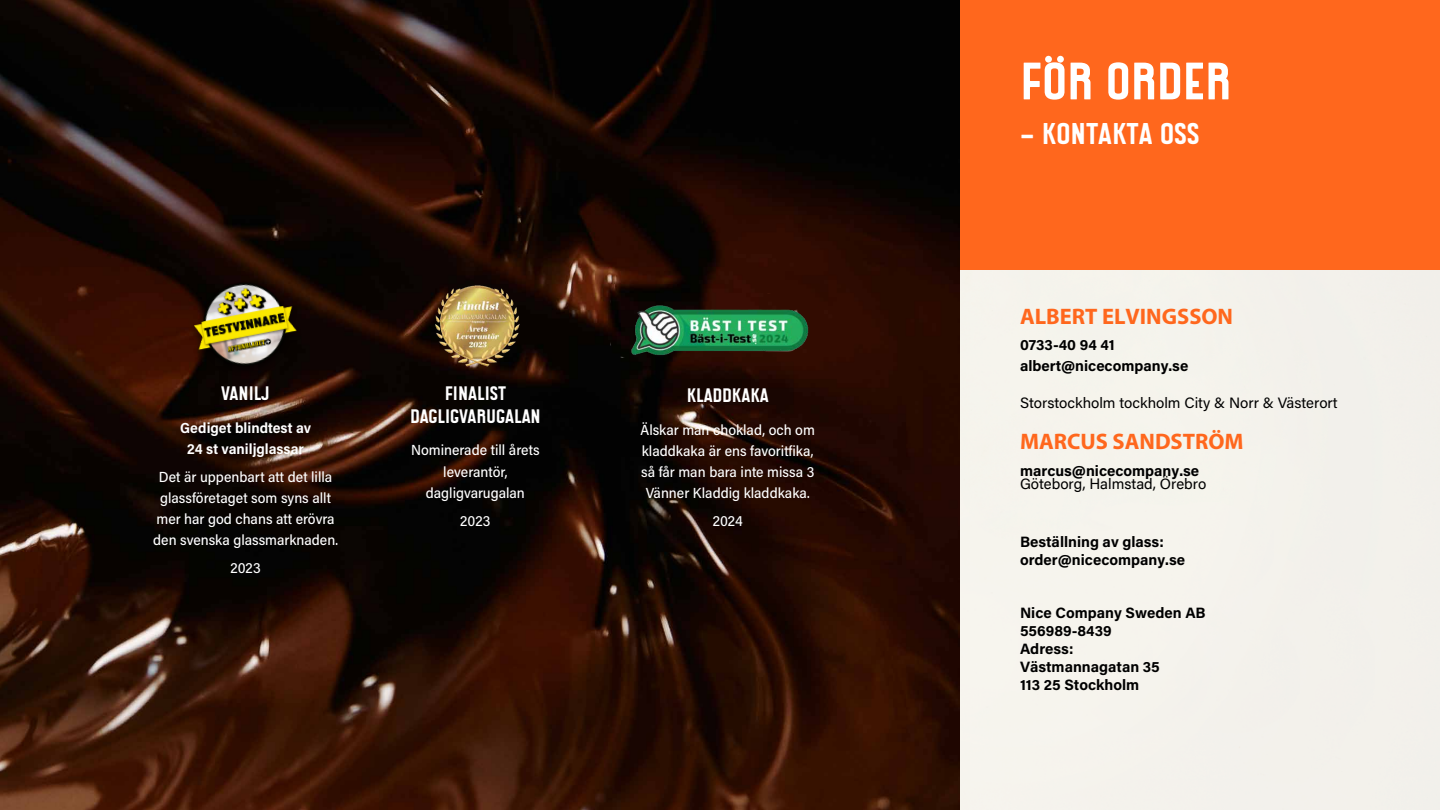
<style>
.page{position:relative;width:1440px;height:810px;background:#fff}
.page>*{position:absolute;margin:0;border:0;box-sizing:border-box;transform-origin:0 0}
.t1{font:52.5px "Maineri Bold Soft";color:#fff}
.t2{font:30px "Maineri Bold Soft";color:#fff}
.t3{font:700 22.5px "Myriad Pro";color:#ff671d}
.t4{font:19.58px/22.8px "Maineri Bold Soft";color:#fff;text-align:center}
.t5{font:700 15px/17.9px "Acumin Pro";color:#000}
.t6{font:15px "Acumin Pro";color:#000}
.t7{font:500 14.62px/21.1px "Acumin Pro Semi Cond";color:#fff;text-align:center}
.t8{font:700 14.62px/21.1px "Acumin Pro Semi Cond";color:#fff;text-align:center}
</style>
<div class="page">
<div style="left:960px;top:0;width:480px;height:270px;background:#ff671d"></div>
<img style="left:0;top:0;width:960px;height:810px">
<img style="left:185px;top:272px;width:121px;height:105px">
<img style="left:610px;top:293px;width:209px;height:65px">
<img style="left:430px;top:280px;width:91px;height:91px">
<h3 class="t4" style="left:221px;top:382px;width:50px">VANILJ</h3>
<p class="t8" style="left:180px;top:416px;width:132px">Gediget blindtest av<br>24 st vaniljglassar</p>
<p class="t7" style="left:153px;top:466px;width:186px">Det är uppenbart att det lilla glassföretaget som syns allt mer har god chans att erövra den svenska glassmarknaden.</p>
<p class="t7" style="left:230px;top:557px;width:32px">2023</p>
<h3 class="t4" style="left:410px;top:382px;width:132px">FINALIST<br>DAGLIGVARUGALAN</h3>
<p class="t7" style="left:411px;top:439px;width:130px">Nominerade till årets leverantör, dagligvarugalan</p>
<p class="t7" style="left:460px;top:509px;width:32px">2023</p>
<h3 class="t4" style="left:687px;top:384px;width:83px">KLADDKAKA</h3>
<p class="t7" style="left:640px;top:418px;width:176px">Älskar man choklad, och om kladdkaka är ens favoritfika, så får man bara inte missa 3<br>Vänner Kladdig kladdkaka.</p>
<p class="t7" style="left:713px;top:510px;width:31px">2024</p>
<h1 class="t1" style="left:1020px;top:54px;width:212px">FÖR ORDER</h1>
<h2 class="t2" style="left:1020px;top:118px;width:181px">– KONTAKTA OSS</h2>
<h3 class="t3" style="left:1020px;top:302px;width:215px">ALBERT ELVINGSSON</h3>
<p class="t5" style="left:1020px;top:334px;width:170px;line-height:21px">0733-40 94 41 albert@nicecompany.se</p>
<p class="t6" style="left:1020px;top:392px;width:319px">Storstockholm tockholm City &amp; Norr &amp; Västerort</p>
<h3 class="t3" style="left:1020px;top:427px;width:225px">MARCUS SANDSTRÖM</h3>
<p class="t5" style="left:1020px;top:461px;width:181px">marcus@nicecompany.se</p>
<p class="t6" style="left:1020px;top:474px;width:188px">Göteborg, Halmstad, Örebro</p>
<p class="t5" style="left:1020px;top:532px;width:167px">Beställning av glass: order@nicecompany.se</p>
<p class="t5" style="left:1020px;top:604px;width:187px">Nice Company Sweden AB<br>556989-8439<br>Adress:<br>Västmannagatan 35<br>113 25 Stockholm</p>
</div>
